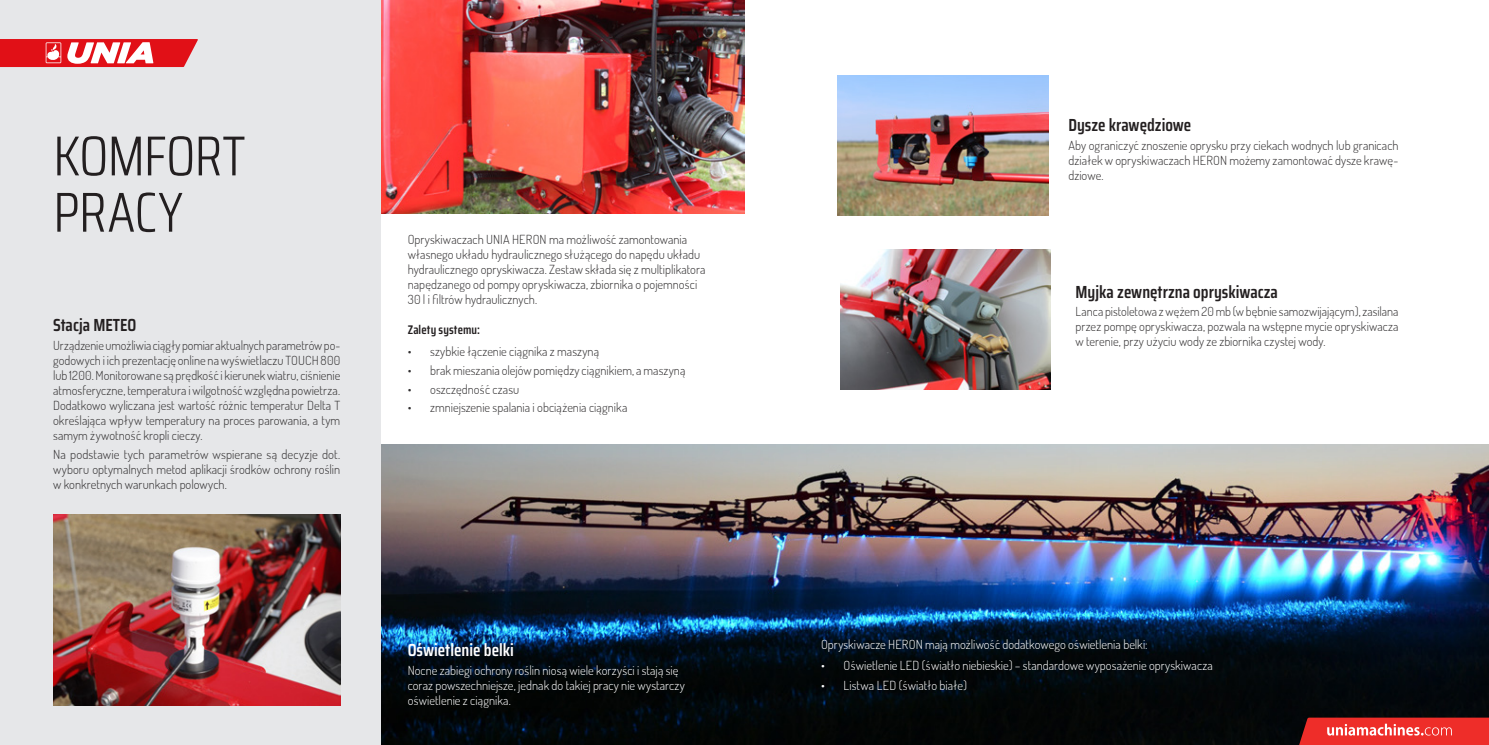
<style>
.page{position:relative;width:1489px;height:745px;background:#fff}
.page>*{position:absolute;margin:0;border:0;box-sizing:border-box;transform-origin:0 0}
.TYTUL_D{font:300 56.25px/56.2px "Saira Condensed";letter-spacing:-.01em;color:#231f20}
.nagłówek_opis{font:600 17.5px "Saira Condensed";color:#231f20}
.nagłówek_opis-2{font:600 17.5px "Saira Condensed";color:#fff}
.OPISY_10pkt{font:300 12.5px/15px "Dosis";color:#312f30;text-align:justify}
.PKT_10pkt{font:300 12.5px/15px "Dosis";color:#fff}
.PKT_10pkt-2{font:300 12.5px/15px "Dosis";color:#312f30}
.TYTUL_m{font:600 12.5px "Saira Condensed";letter-spacing:.005em;color:#231f20}
</style>
<div class="page">
<div style="left:0;top:0;width:381px;height:744px;background:#e6e7e9"></div>
<img style="left:837px;top:75px;width:211px;height:140px">
<img style="left:840px;top:249px;width:210px;height:140px">
<img style="left:381px;top:444px;width:1107px;height:300px">
<img style="left:381px;top:0;width:363px;height:213px">
<img style="left:53px;top:514px;width:287px;height:191px">
<svg style="left:0;top:39px;width:198px;height:28px;background:#e85257"></svg>
<svg style="left:1295px;top:717px;width:193px;height:27px;background:#df3e3a"></svg>
<p class="TYTUL_D" style="left:53px;top:126px;width:194px">KOMFORT<br>PRACY</p>
<p class="nagłówek_opis" style="left:53px;top:312px;width:85px">Stacja METEO</p>
<p class="OPISY_10pkt" style="left:53px;top:337px;width:289px">Urządzenie umożliwia ciągły pomiar aktualnych parametrów po&shy;godowych i ich prezentację online na wyświetlaczu TOUCH 800 lub 1200. Monitorowane są prędkość i kierunek wiatru, ciśnienie atmosferyczne, temperatura i wilgotność względna powietrza.<br>Dodatkowo wyliczana jest wartość różnic temperatur Delta T określająca wpływ temperatury na proces parowania, a tym samym żywotność kropli cieczy.</p>
<p class="OPISY_10pkt" style="left:53px;top:445px;width:289px">Na podstawie tych parametrów wspierane są decyzje dot. wyboru optymalnych metod aplikacji środków ochrony roślin w konkretnych warunkach polowych.</p>
<p class="PKT_10pkt-2" style="left:407px;top:231px;width:299px">Opryskiwaczach UNIA HERON ma możliwość zamontowania własnego układu hydraulicznego służącego do napędu układu hydraulicznego opryskiwacza. Zestaw składa się z multiplikatora napędzanego od pompy opryskiwacza, zbiornika o pojemności 30 l i filtrów hydraulicznych.</p>
<p class="TYTUL_m" style="left:407px;top:320px;width:74px">Zalety systemu:</p>
<p class="OPISY_10pkt" style="left:407px;top:343px;width:193px">• szybkie łączenie ciągnika z maszyną</p>
<p class="OPISY_10pkt" style="left:407px;top:362px;width:279px">• brak mieszania olejów pomiędzy ciągnikiem, a maszyną</p>
<p class="OPISY_10pkt" style="left:407px;top:380px;width:113px">• oszczędność czasu</p>
<p class="OPISY_10pkt" style="left:407px;top:399px;width:221px">• zmniejszenie spalania i obciążenia ciągnika</p>
<p class="nagłówek_opis-2" style="left:407px;top:636px;width:108px">Oświetlenie belki</p>
<p class="PKT_10pkt" style="left:407px;top:662px;width:279px">Nocne zabiegi ochrony roślin niosą wiele korzyści i stają się coraz powszechniejsze, jednak do takiej pracy nie wystarczy oświetlenie z ciągnika.</p>
<p class="nagłówek_opis" style="left:1068px;top:112px;width:124px">Dysze krawędziowe</p>
<p class="OPISY_10pkt" style="left:1068px;top:137px;width:331px">Aby ograniczyć znoszenie oprysku przy ciekach wodnych lub granicach działek w opryskiwaczach HERON możemy zamontować dysze krawę&shy;dziowe.</p>
<p class="nagłówek_opis" style="left:1075px;top:278px;width:204px">Myjka zewnętrzna opryskiwacza</p>
<p class="OPISY_10pkt" style="left:1075px;top:303px;width:324px">Lanca pistoletowa z wężem 20 mb (w bębnie samozwijającym), zasilana przez pompę opryskiwacza, pozwala na wstępne mycie opryskiwacza w terenie, przy użyciu wody ze zbiornika czystej wody.</p>
<p class="PKT_10pkt" style="left:821px;top:636px;width:328px">Opryskiwacze HERON mają możliwość dodatkowego oświetlenia belki:</p>
<p class="PKT_10pkt" style="left:821px;top:656px;width:393px">• Oświetlenie LED (światło niebieskie) – standardowe wyposażenie opryskiwacza</p>
<p class="PKT_10pkt" style="left:821px;top:677px;width:147px">• Listwa LED (światło białe)</p>
</div>
